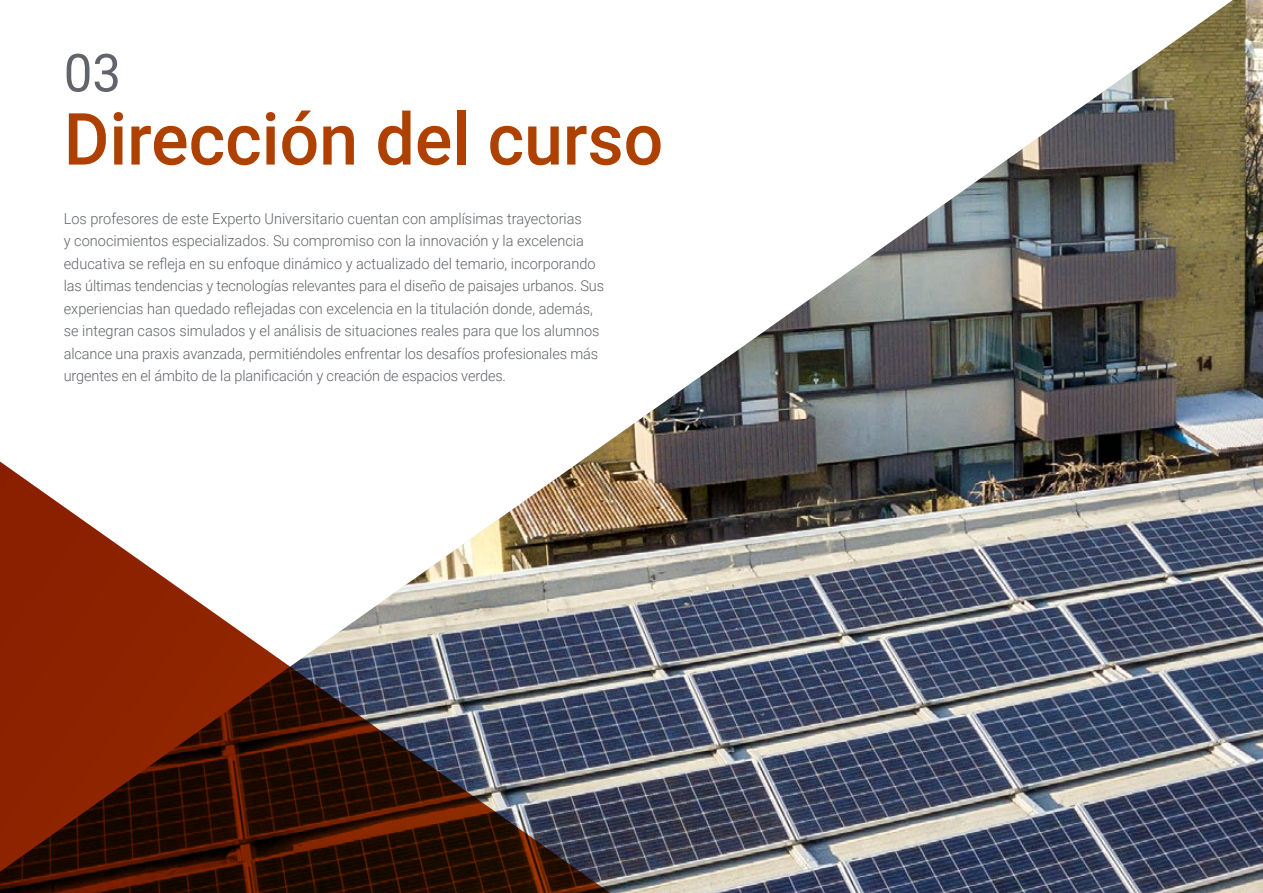
<style>
.page{position:relative;width:1263px;height:893px;background:#fff}
.page>*{position:absolute;margin:0;border:0;box-sizing:border-box;transform-origin:0 0}
.t1{font:500 72px "Roboto";color:#ae4000}
.t2{font:52.5px "Roboto";color:#61646a}
.t3{font:300 15px/22.5px "Roboto";color:#61646a}
</style>
<div class="page">
<img style="left:602px;top:0;width:661px;height:893px">
<img style="left:0;top:446px;width:640px;height:447px">
<h2 class="t2" style="left:64px;top:36px;width:59px">03</h2>
<h1 class="t1" style="left:64px;top:89px;width:601px">Dirección del curso</h1>
<p class="t3" style="left:64px;top:207px;width:542px">Los profesores de este Experto Universitario cuentan con amplísimas trayectorias<br>y conocimientos especializados. Su compromiso con la innovación y la excelencia educativa se refleja en su enfoque dinámico y actualizado del temario, incorporando las últimas tendencias y tecnologías relevantes para el diseño de paisajes urbanos. Sus experiencias han quedado reflejadas con excelencia en la titulación donde, además, se integran casos simulados y el análisis de situaciones reales para que los alumnos alcance una praxis avanzada, permitiéndoles enfrentar los desafíos profesionales más urgentes en el ámbito de la planificación y creación de espacios verdes.</p>
</div>
